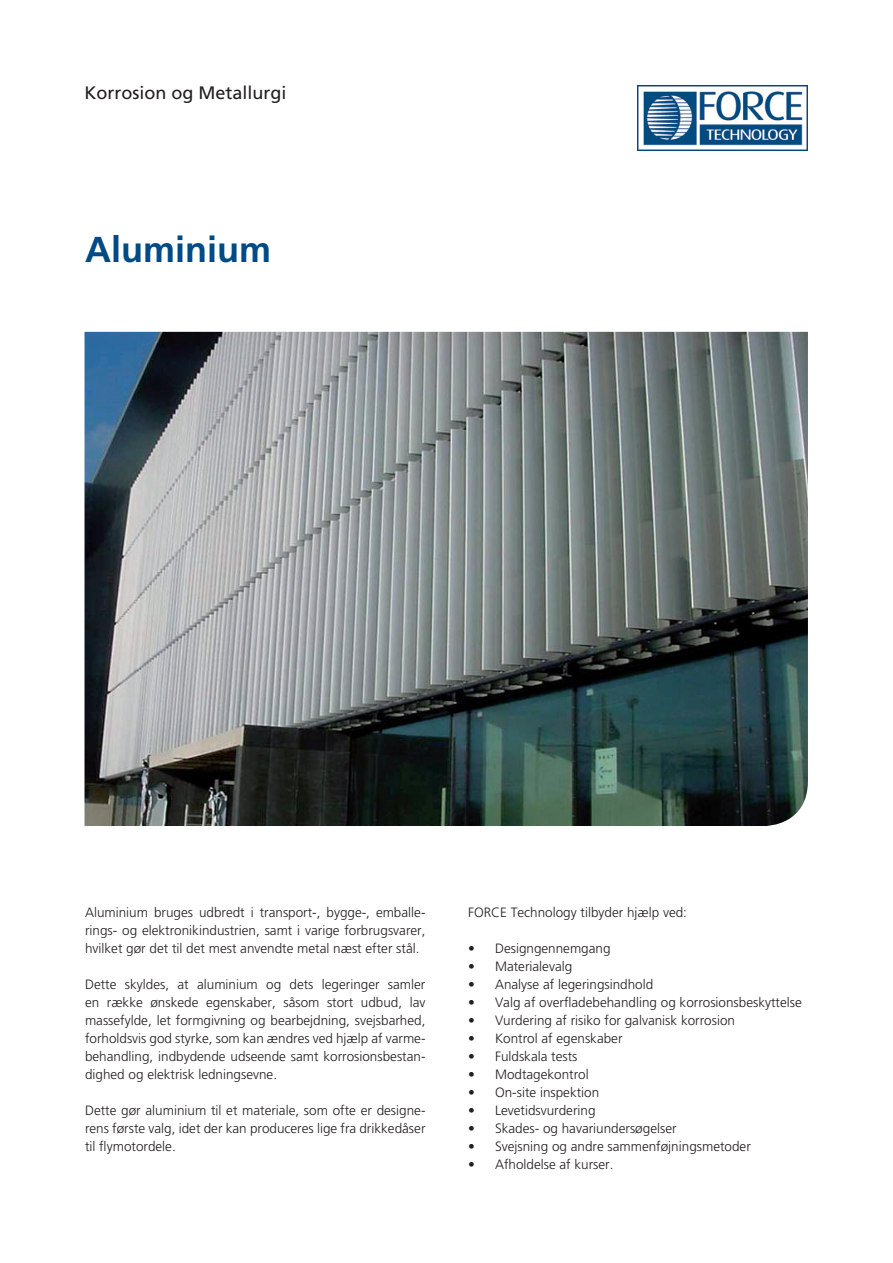
<style>
.page{position:relative;width:893px;height:1263px;background:#fff}
.page>*{position:absolute;margin:0;border:0;box-sizing:border-box;transform-origin:0 0}
.overskrift_1{font:700 36px "Frutiger LT Std";color:#004b84}
.division_afd_fagområ{font:18px "Frutiger LT Std";color:#231f20}
.Brødtekst{font:300 13.5px/18px "Frutiger LT Std";color:#231f20;text-align:justify}
</style>
<div class="page">
<img style="left:85px;top:332px;width:723px;height:494px">
<img style="left:638px;top:85px;width:170px;height:65px">
<p class="division_afd_fagområ" style="left:85px;top:82px;width:204px">Korrosion og Metallurgi</p>
<p class="overskrift_1" style="left:85px;top:229px;width:188px">Aluminium</p>
<p class="Brødtekst" style="left:85px;top:903px;width:342px">Aluminium bruges udbredt i transport-, bygge-, emballe&shy;rings- og elektronikindustrien, samt i varige forbrugsvarer, hvilket gør det til det mest anvendte metal næst efter stål.</p>
<p class="Brødtekst" style="left:85px;top:975px;width:342px">Dette skyldes, at aluminium og dets legeringer samler en række ønskede egenskaber, såsom stort udbud, lav massefylde, let formgivning og bearbejdning, svejsbarhed, forholdsvis god styrke, som kan ændres ved hjælp af varme&shy;behandling, indbydende udseende samt korrosionsbestan&shy;dighed og elektrisk ledningsevne.</p>
<p class="Brødtekst" style="left:85px;top:1101px;width:342px">Dette gør aluminium til et materiale, som ofte er designe&shy;rens første valg, idet der kan produceres lige fra drikkedåser til flymotordele.</p>
<p class="Brødtekst" style="left:468px;top:903px;width:221px">FORCE Technology tilbyder hjælp ved:</p>
<p class="Brødtekst" style="left:468px;top:939px;width:144px">• Designgennemgang</p>
<p class="Brødtekst" style="left:468px;top:957px;width:106px">• Materialevalg</p>
<p class="Brødtekst" style="left:468px;top:975px;width:187px">• Analyse af legeringsindhold</p>
<p class="Brødtekst" style="left:468px;top:993px;width:335px">• Valg af overfladebehandling og korrosionsbeskyttelse</p>
<p class="Brødtekst" style="left:468px;top:1011px;width:269px">• Vurdering af risiko for galvanisk korrosion</p>
<p class="Brødtekst" style="left:468px;top:1029px;width:156px">• Kontrol af egenskaber</p>
<p class="Brødtekst" style="left:468px;top:1047px;width:111px">• Fuldskala tests</p>
<p class="Brødtekst" style="left:468px;top:1065px;width:122px">• Modtagekontrol</p>
<p class="Brødtekst" style="left:468px;top:1083px;width:133px">• On-site inspektion</p>
<p class="Brødtekst" style="left:468px;top:1101px;width:129px">• Levetidsvurdering</p>
<p class="Brødtekst" style="left:468px;top:1119px;width:210px">• Skades- og havariundersøgelser</p>
<p class="Brødtekst" style="left:468px;top:1137px;width:284px">• Svejsning og andre sammenføjningsmetoder</p>
<p class="Brødtekst" style="left:468px;top:1155px;width:147px">• Afholdelse af kurser.</p>
</div>
